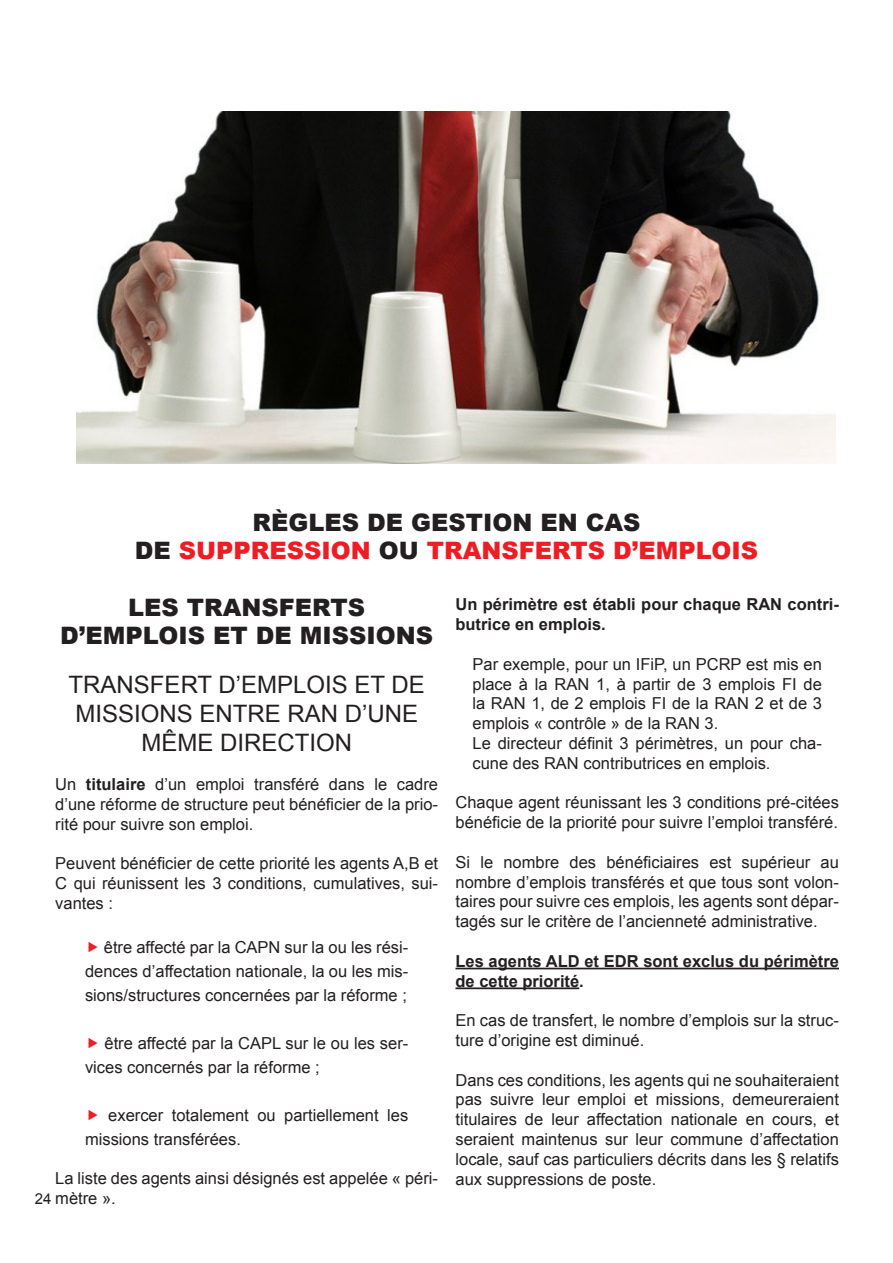
<style>
.page{position:relative;width:893px;height:1263px;background:#fff}
.page>*{position:absolute;margin:0;border:0;box-sizing:border-box;transform-origin:0 0}
.t1{font:24px/28.8px "Arial";color:#231f20;text-align:center}
.t2{font:900 24px "Arial";color:#231f20}
.t3{font:900 24px "Arial";color:#ee1d23}
.t4{font:16.5px/19.8px "Arial";color:#231f20;text-align:justify}
.t5{font:700 16.5px/19.8px "Arial";color:#231f20}
.s1{color:#231f20}
.s2{font-weight:700}
.s3{font-size:15px}
</style>
<div class="page">
<hr style="left:455px;top:968px;width:384px;height:1px;background:#231f20">
<hr style="left:455px;top:987px;width:124px;height:2px;background:#231f20">
<img style="left:77px;top:112px;width:759px;height:351px">
<p class="t2" style="left:252px;top:505px;width:389px">RÈGLES DE GESTION EN CAS</p>
<p class="t3" style="left:135px;top:533px;width:625px"><span class="s1">DE</span> SUPPRESSION <span class="s1">OU</span> TRANSFERTS D’EMPLOIS</p>
<p class="t2" style="left:128px;top:589px;width:239px">LES TRANSFERTS</p>
<p class="t2" style="left:60px;top:618px;width:374px">D’EMPLOIS ET DE MISSIONS</p>
<p class="t1" style="left:69px;top:670px;width:358px">TRANSFERT D’EMPLOIS ET DE<br>MISSIONS ENTRE RAN D’UNE<br>MÊME DIRECTION</p>
<p class="t4" style="left:55px;top:775px;width:384px">Un <span class="s2">titulaire</span> d’un emploi transféré dans le cadre d’une réforme de structure peut bénéficier de la prio&shy;rité pour suivre son emploi.</p>
<p class="t4" style="left:55px;top:854px;width:384px">Peuvent bénéficier de cette priorité les agents A,B et C qui réunissent les 3 conditions, cumulatives, sui&shy;vantes :</p>
<p class="t4" style="left:85px;top:935px;width:325px;line-height:24px;text-indent:19px">être affecté par la CAPN sur la ou les rési&shy;dences d’affectation nationale, la ou les mis&shy;sions/structures concernées par la réforme ;</p>
<p class="t4" style="left:85px;top:1031px;width:325px;line-height:24px;text-indent:20px">être affecté par la CAPL sur le ou les ser&shy;vices concernés par la réforme ;</p>
<p class="t4" style="left:85px;top:1103px;width:325px;line-height:24px;text-indent:23px">exercer totalement ou partiellement les missions transférées.</p>
<p class="t4" style="left:35px;top:1169px;width:405px;text-indent:20px">La liste des agents ainsi désignés est appelée « péri-<br><span class="s3">24</span> mètre ».</p>
<p class="t5" style="left:455px;top:595px;width:385px">Un périmètre est établi pour chaque RAN contri&shy;butrice en emplois.</p>
<p class="t4" style="left:472px;top:654px;width:351px">Par exemple, pour un IFiP, un PCRP est mis en place à la RAN 1, à partir de 3 emplois FI de la RAN 1, de 2 emplois FI de la RAN 2 et de 3 emplois « contrôle » de la RAN 3.</p>
<p class="t4" style="left:472px;top:733px;width:351px">Le directeur définit 3 périmètres, un pour cha&shy;cune des RAN contributrices en emplois.</p>
<p class="t4" style="left:455px;top:793px;width:385px">Chaque agent réunissant les 3 conditions pré-citées bénéficie de la priorité pour suivre l’emploi transféré.</p>
<p class="t4" style="left:455px;top:852px;width:385px">Si le nombre des bénéficiaires est supérieur au nombre d’emplois transférés et que tous sont volon&shy;taires pour suivre ces emplois, les agents sont dépar&shy;tagés sur le critère de l’ancienneté administrative.</p>
<p class="t5" style="left:455px;top:952px;width:385px">Les agents ALD et EDR sont exclus du périmètre de cette priorité.</p>
<p class="t4" style="left:455px;top:1011px;width:385px">En cas de transfert, le nombre d’emplois sur la struc&shy;ture d’origine est diminué.</p>
<p class="t4" style="left:455px;top:1070px;width:385px">Dans ces conditions, les agents qui ne souhaiteraient pas suivre leur emploi et missions, demeureraient titulaires de leur affectation nationale en cours, et seraient maintenus sur leur commune d’affectation locale, sauf cas particuliers décrits dans les § relatifs aux suppressions de poste.</p>
</div>
